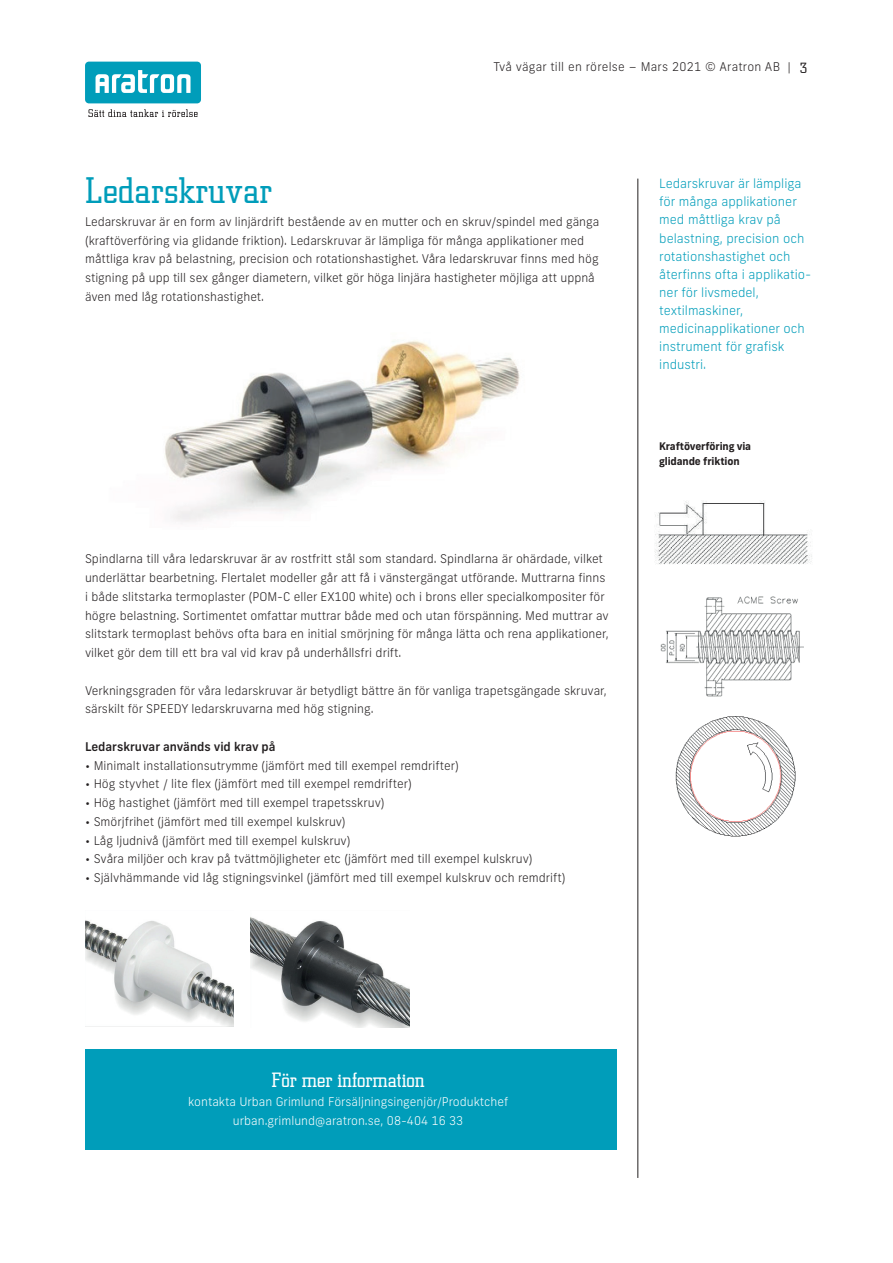
<style>
.page{position:relative;width:893px;height:1263px;background:#fff}
.page>*{position:absolute;margin:0;border:0;box-sizing:border-box;transform-origin:0 0}
.t1{font:300 37.5px "Square Slabserif 711 BT";letter-spacing:.005em;color:#009dba}
.t2{font:300 21px "Square Slabserif 711 BT";color:#fff}
.t3{font:300 15px "Square Slabserif 711 BT";color:#231f20}
.t4{font:300 12.75px/18px "Frank New";color:#009dba}
.t5{font:300 12px/18.8px "Frank New";color:#231f20}
.t6{font:300 12px/18.8px "Frank New";color:#fff;text-align:center}
.t7{font:300 12px "Frank New";letter-spacing:.02em;color:#231f20}
.t8{font:500 12px "Frank New";color:#231f20}
.t9{font:700 10.5px/15px "Frank New";letter-spacing:-.01em;color:#231f20}
</style>
<div class="page">
<div style="left:85px;top:62px;width:116px;height:41px;background:#009dba;border-radius:4px"></div>
<svg style="left:96px;top:70px;width:95px;height:23px"></svg>
<svg style="left:88px;top:109px;width:110px;height:8px"></svg>
<hr style="left:638px;top:179px;width:1px;height:999px;background:#231f20">
<img style="left:165px;top:340px;width:355px;height:182px">
<div style="left:85px;top:1049px;width:532px;height:101px;background:#009dba"></div>
<img style="left:250px;top:917px;width:160px;height:110px">
<img style="left:85px;top:920px;width:149px;height:106px">
<img style="left:654px;top:500px;width:158px;height:65px">
<img style="left:660px;top:596px;width:143px;height:101px">
<img style="left:675px;top:716px;width:121px;height:121px">
<p class="t7" style="left:493px;top:59px;width:299px">Två vägar till en rörelse – Mars 2021 © Aratron AB |</p>
<p class="t3" style="left:800px;top:59px;width:8px">3</p>
<h1 class="t1" style="left:85px;top:166px;width:189px">Ledarskruvar</h1>
<p class="t5" style="left:85px;top:212px;width:516px">Ledarskruvar är en form av linjärdrift bestående av en mutter och en skruv/spindel med gänga (kraftöverföring via glidande friktion). Ledarskruvar är lämpliga för många applikationer med måttliga krav på belastning, precision och rotationshastighet. Våra ledarskruvar finns med hög stigning på upp till sex gånger diametern, vilket gör höga linjära hastigheter möjliga att uppnå även med låg rotationshastighet.</p>
<p class="t5" style="left:85px;top:550px;width:525px">Spindlarna till våra ledarskruvar är av rostfritt stål som standard. Spindlarna är ohärdade, vilket underlättar bearbetning. Flertalet modeller går att få i vänstergängat utförande. Muttrarna finns i både slitstarka termoplaster (POM-C eller EX100 white) och i brons eller specialkompositer för högre belastning. Sortimentet omfattar muttrar både med och utan förspänning. Med muttrar av slitstark termoplast behövs ofta bara en initial smörjning för många lätta och rena applikationer, vilket gör dem till ett bra val vid krav på underhållsfri drift.</p>
<p class="t5" style="left:85px;top:681px;width:523px">Verkningsgraden för våra ledarskruvar är betydligt bättre än för vanliga trapetsgängade skruvar, särskilt för SPEEDY ledarskruvarna med hög stigning.</p>
<p class="t8" style="left:85px;top:739px;width:192px">Ledarskruvar används vid krav på</p>
<p class="t5" style="left:85px;top:756px;width:375px">• Minimalt installationsutrymme (jämfört med till exempel remdrifter)</p>
<p class="t5" style="left:85px;top:774px;width:328px">• Hög styvhet / lite flex (jämfört med till exempel remdrifter)</p>
<p class="t5" style="left:85px;top:793px;width:301px">• Hög hastighet (jämfört med till exempel trapetsskruv)</p>
<p class="t5" style="left:85px;top:812px;width:262px">• Smörjfrihet (jämfört med till exempel kulskruv)</p>
<p class="t5" style="left:85px;top:831px;width:267px">• Låg ljudnivå (jämfört med till exempel kulskruv)</p>
<p class="t5" style="left:85px;top:849px;width:449px">• Svåra miljöer och krav på tvättmöjligheter etc (jämfört med till exempel kulskruv)</p>
<p class="t5" style="left:85px;top:868px;width:482px">• Självhämmande vid låg stigningsvinkel (jämfört med till exempel kulskruv och remdrift)</p>
<p class="t4" style="left:659px;top:175px;width:154px">Ledarskruvar är lämpliga för många applikationer med måttliga krav på belastning, precision och rotationshastighet och återfinns ofta i applikatio&shy;ner för livsmedel, textilmaskiner, medicinapplikationer och instrument för grafisk industri.</p>
<p class="t9" style="left:659px;top:439px;width:94px">Kraftöverföring via glidande friktion</p>
<h2 class="t2" style="left:272px;top:1067px;width:155px">För mer information</h2>
<p class="t6" style="left:188px;top:1092px;width:321px">kontakta Urban Grimlund Försäljningsingenjör/Produktchef urban.grimlund@aratron.se, 08-404 16 33</p>
</div>
